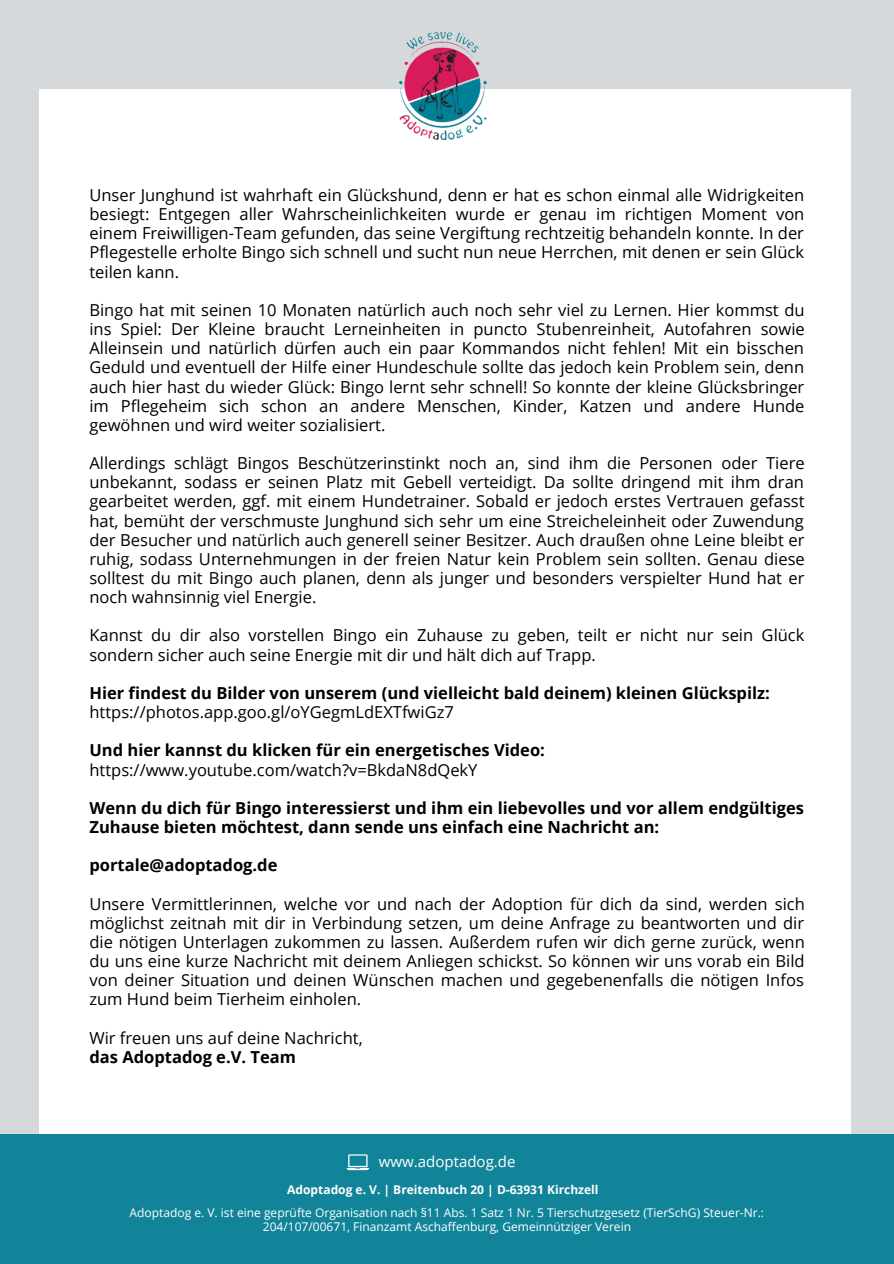
<style>
.page{position:relative;width:894px;height:1264px;background:#fff}
.page>*{position:absolute;margin:0;border:0;box-sizing:border-box;transform-origin:0 0}
.t1{font:16.5px/19.2px "Open Sans";color:#000;text-align:justify}
.t2{font:700 16.5px/19.2px "Open Sans";color:#000}
.t3{font:15px "Open Sans";color:#fff}
.t4{font:12px/14px "Open Sans";color:#fff;text-align:center}
.t5{font:700 12px "Open Sans";color:#fff}
</style>
<div class="page">
<div style="left:0;top:0;width:893px;height:1263px;background:#d5d9dc"></div>
<div style="left:39px;top:89px;width:811px;height:1174px;background:#fff"></div>
<img style="left:398px;top:31px;width:89px;height:110px">
<div style="left:0;top:1133px;width:893px;height:130px;background:#128499"></div>
<svg style="left:346px;top:1154px;width:23px;height:16px"></svg>
<p class="t1" style="left:89px;top:185px;width:716px">Unser Junghund ist wahrhaft ein Glückshund, denn er hat es schon einmal alle Widrigkeiten besiegt: Entgegen aller Wahrscheinlichkeiten wurde er genau im richtigen Moment von einem Freiwilligen-Team gefunden, das seine Vergiftung rechtzeitig behandeln konnte. In der Pflegestelle erholte Bingo sich schnell und sucht nun neue Herrchen, mit denen er sein Glück teilen kann.</p>
<p class="t1" style="left:89px;top:300px;width:716px">Bingo hat mit seinen 10 Monaten natürlich auch noch sehr viel zu Lernen. Hier kommst du ins Spiel: Der Kleine braucht Lerneinheiten in puncto Stubenreinheit, Autofahren sowie Alleinsein und natürlich dürfen auch ein paar Kommandos nicht fehlen! Mit ein bisschen Geduld und eventuell der Hilfe einer Hundeschule sollte das jedoch kein Problem sein, denn auch hier hast du wieder Glück: Bingo lernt sehr schnell! So konnte der kleine Glücksbringer im Pflegeheim sich schon an andere Menschen, Kinder, Katzen und andere Hunde gewöhnen und wird weiter sozialisiert.</p>
<p class="t1" style="left:89px;top:453px;width:716px">Allerdings schlägt Bingos Beschützerinstinkt noch an, sind ihm die Personen oder Tiere unbekannt, sodass er seinen Platz mit Gebell verteidigt. Da sollte dringend mit ihm dran gearbeitet werden, ggf. mit einem Hundetrainer. Sobald er jedoch erstes Vertrauen gefasst hat, bemüht der verschmuste Junghund sich sehr um eine Streicheleinheit oder Zuwendung der Besucher und natürlich auch generell seiner Besitzer. Auch draußen ohne Leine bleibt er ruhig, sodass Unternehmungen in der freien Natur kein Problem sein sollten. Genau diese solltest du mit Bingo auch planen, denn als junger und besonders verspielter Hund hat er noch wahnsinnig viel Energie.</p>
<p class="t1" style="left:89px;top:625px;width:716px">Kannst du dir also vorstellen Bingo ein Zuhause zu geben, teilt er nicht nur sein Glück sondern sicher auch seine Energie mit dir und hält dich auf Trapp.</p>
<p class="t2" style="left:89px;top:683px;width:681px">Hier findest du Bilder von unserem (und vielleicht bald deinem) kleinen Glückspilz:</p>
<p class="t1" style="left:89px;top:702px;width:366px">https://photos.app.goo.gl/oYGegmLdEXTfwiGz7</p>
<p class="t2" style="left:89px;top:740px;width:457px">Und hier kannst du klicken für ein energetisches Video:</p>
<p class="t1" style="left:89px;top:759px;width:389px">https://www.youtube.com/watch?v=BkdaN8dQekY</p>
<p class="t2" style="left:89px;top:797px;width:716px">Wenn du dich für Bingo interessierst und ihm ein liebevolles und vor allem endgültiges<br>Zuhause bieten möchtest, dann sende uns einfach eine Nachricht an:</p>
<p class="t2" style="left:89px;top:855px;width:189px">portale@adoptadog.de</p>
<p class="t1" style="left:89px;top:893px;width:716px">Unsere Vermittlerinnen, welche vor und nach der Adoption für dich da sind, werden sich möglichst zeitnah mit dir in Verbindung setzen, um deine Anfrage zu beantworten und dir die nötigen Unterlagen zukommen zu lassen. Außerdem rufen wir dich gerne zurück, wenn du uns eine kurze Nachricht mit deinem Anliegen schickst. So können wir uns vorab ein Bild von deiner Situation und deinen Wünschen machen und gegebenenfalls die nötigen Infos zum Hund beim Tierheim einholen.</p>
<p class="t1" style="left:89px;top:1027px;width:275px">Wir freuen uns auf deine Nachricht,</p>
<p class="t2" style="left:89px;top:1046px;width:208px">das Adoptadog e.V. Team</p>
<p class="t3" style="left:379px;top:1151px;width:138px">www.adoptadog.de</p>
<p class="t5" style="left:287px;top:1181px;width:313px">Adoptadog e. V. | Breitenbuch 20 | D-63931 Kirchzell</p>
<p class="t4" style="left:130px;top:1205px;width:635px">Adoptadog e. V. ist eine geprüfte Organisation nach §11 Abs. 1 Satz 1 Nr. 5 Tierschutzgesetz (TierSchG) Steuer-Nr.:<br>204/107/00671, Finanzamt Aschaffenburg, Gemeinnütziger Verein</p>
</div>
